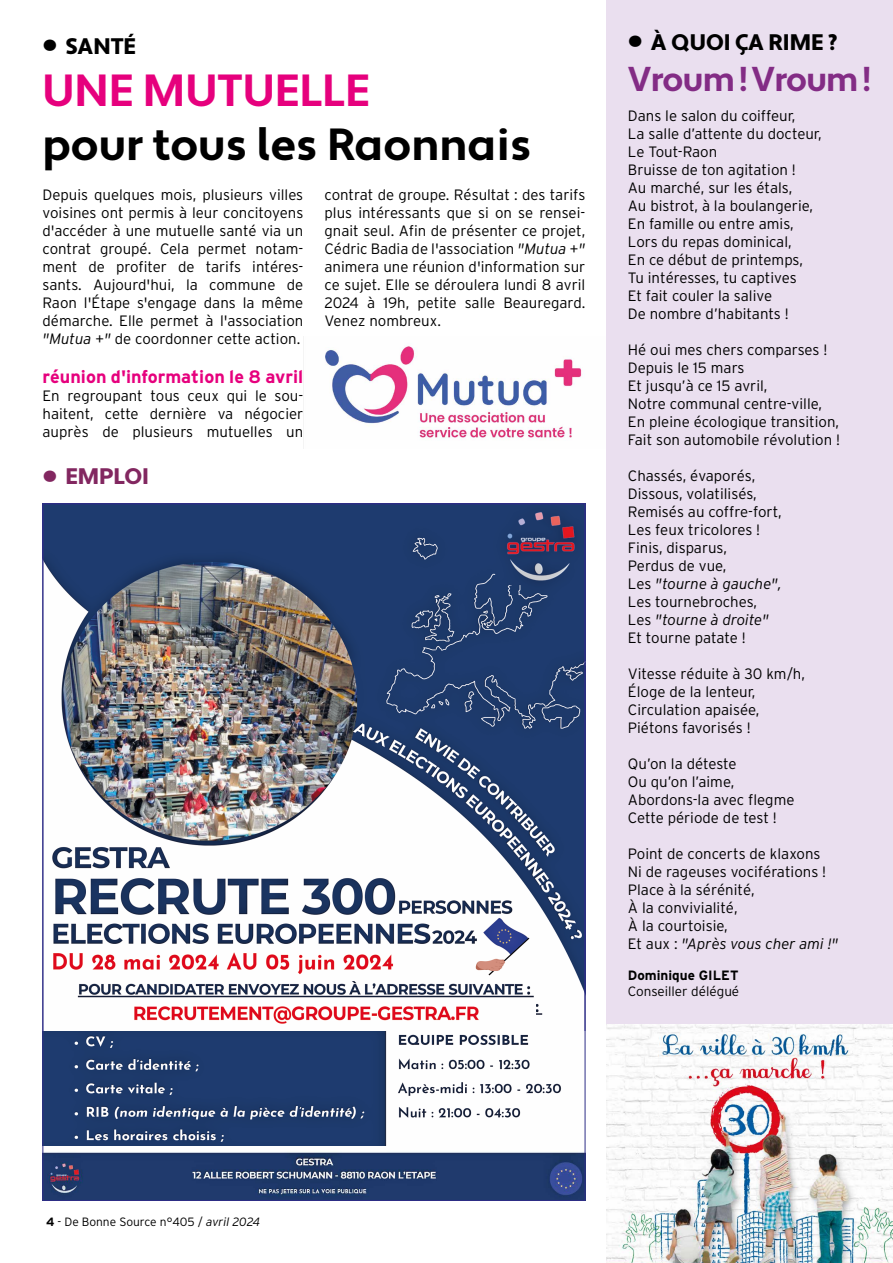
<style>
.page{position:relative;width:893px;height:1263px;background:#fff}
.page>*{position:absolute;margin:0;border:0;box-sizing:border-box;transform-origin:0 0}
.t1{font:700 45px "Apertura";color:#000}
.t2{font:700 45px "Apertura";color:#e6007d}
.t3{font:700 34.5px "Apertura";letter-spacing:-.02em;color:#832c85}
.t4{font:900 22.5px "Apertura";color:#000}
.t5{font:900 22.5px "Apertura";color:#822760}
.t6{font:700 18px "Interstate";color:#e6007d}
.t7{font:300 15px/18px "Interstate";color:#000}
.t8{font:300 13.5px "Interstate";color:#000}
.t9{font:700 13.5px "Interstate";color:#000}
.t10{font:300 12px "Interstate";color:#000}
.s1{font-size:45px}
.s2{font-style:italic}
.s3{font-weight:700}
</style>
<div class="page">
<img style="left:303px;top:336px;width:279px;height:112px">
<div style="left:606px;top:0;width:287px;height:1263px;background:#eadfef"></div>
<img style="left:606px;top:1024px;width:287px;height:239px">
<img style="left:44px;top:505px;width:539px;height:510px">
<img style="left:44px;top:1145px;width:539px;height:54px">
<img style="left:71px;top:981px;width:465px;height:43px">
<img style="left:44px;top:1031px;width:517px;height:114px">
<h3 class="t4" style="left:42px;top:32px;width:95px"><span class="s1">•</span> SANTÉ</h3>
<h1 class="t2" style="left:42px;top:63px;width:329px">UNE MUTUELLE</h1>
<h1 class="t1" style="left:42px;top:117px;width:490px">pour tous les Raonnais</h1>
<p class="t7" style="left:43px;top:185px;width:262px;text-align:justify">Depuis quelques mois, plusieurs villes voisines ont permis à leur concitoyens d'accéder à une mutuelle santé via un contrat groupé. Cela permet notam&shy;ment de profiter de tarifs intéres&shy;sants. Aujourd'hui, la commune de Raon l'Étape s'engage dans la même démarche. Elle permet à l'association <span class="s2">"Mutua +"</span> de coordonner cette action.</p>
<p class="t6" style="left:43px;top:367px;width:262px">réunion d'information le 8 avril</p>
<p class="t7" style="left:43px;top:387px;width:262px;text-align:justify">En regroupant tous ceux qui le sou&shy;haitent, cette dernière va négocier auprès de plusieurs mutuelles un</p>
<h3 class="t5" style="left:42px;top:463px;width:108px"><span class="s1">•</span> EMPLOI</h3>
<p class="t7" style="left:325px;top:185px;width:262px;text-align:justify">contrat de groupe. Résultat : des tarifs plus intéressants que si on se rensei&shy;gnait seul. Afin de présenter ce projet, Cédric Badia de l'association <span class="s2">"Mutua +" </span>animera une réunion d'information sur ce sujet. Elle se déroulera lundi 8 avril 2024 à 19h, petite salle Beauregard.<br>Venez nombreux.</p>
<h3 class="t4" style="left:628px;top:28px;width:211px"><span class="s1">•</span> À QUOI ÇA RIME ?</h3>
<h2 class="t3" style="left:628px;top:59px;width:245px">Vroum ! Vroum !</h2>
<p class="t7" style="left:628px;top:107px;width:195px">Dans le salon du coiffeur,<br>La salle d’attente du docteur,<br>Le Tout-Raon<br>Bruisse de ton agitation !<br>Au marché, sur les étals,<br>Au bistrot, à la boulangerie,<br>En famille ou entre amis,<br>Lors du repas dominical,<br>En ce début de printemps,<br>Tu intéresses, tu captives<br>Et fait couler la salive<br>De nombre d’habitants !</p>
<p class="t7" style="left:628px;top:341px;width:214px">Hé oui mes chers comparses !<br>Depuis le 15 mars<br>Et jusqu’à ce 15 avril,<br>Notre communal centre-ville,<br>En pleine écologique transition,<br>Fait son automobile révolution !</p>
<p class="t7" style="left:628px;top:467px;width:155px">Chassés, évaporés,<br>Dissous, volatilisés,<br>Remisés au coffre-fort,<br>Les feux tricolores !<br>Finis, disparus,<br>Perdus de vue,<br>Les <span class="s2">"tourne à gauche",<br></span>Les tournebroches,<br>Les <span class="s2">"tourne à droite"<br></span>Et tourne patate !</p>
<p class="t7" style="left:628px;top:665px;width:179px">Vitesse réduite à 30 km/h,<br>Éloge de la lenteur,<br>Circulation apaisée,<br>Piétons favorisés !</p>
<p class="t7" style="left:628px;top:755px;width:168px">Qu’on la déteste<br>Ou qu’on l’aime,<br>Abordons-la avec flegme<br>Cette période de test !</p>
<p class="t7" style="left:628px;top:845px;width:212px">Point de concerts de klaxons<br>Ni de rageuses vociférations !<br>Place à la sérénité,<br>À la convivialité,<br>À la courtoisie,<br>Et aux : <span class="s2">"Après vous cher ami !"</span></p>
<p class="t9" style="left:628px;top:967px;width:112px">Dominique GILET</p>
<p class="t8" style="left:628px;top:984px;width:113px">Conseiller délégué</p>
<p class="t10" style="left:46px;top:1215px;width:216px"><span class="s3">4</span> - De Bonne Source n°405 / <span class="s2">avril 2024</span></p>
</div>
